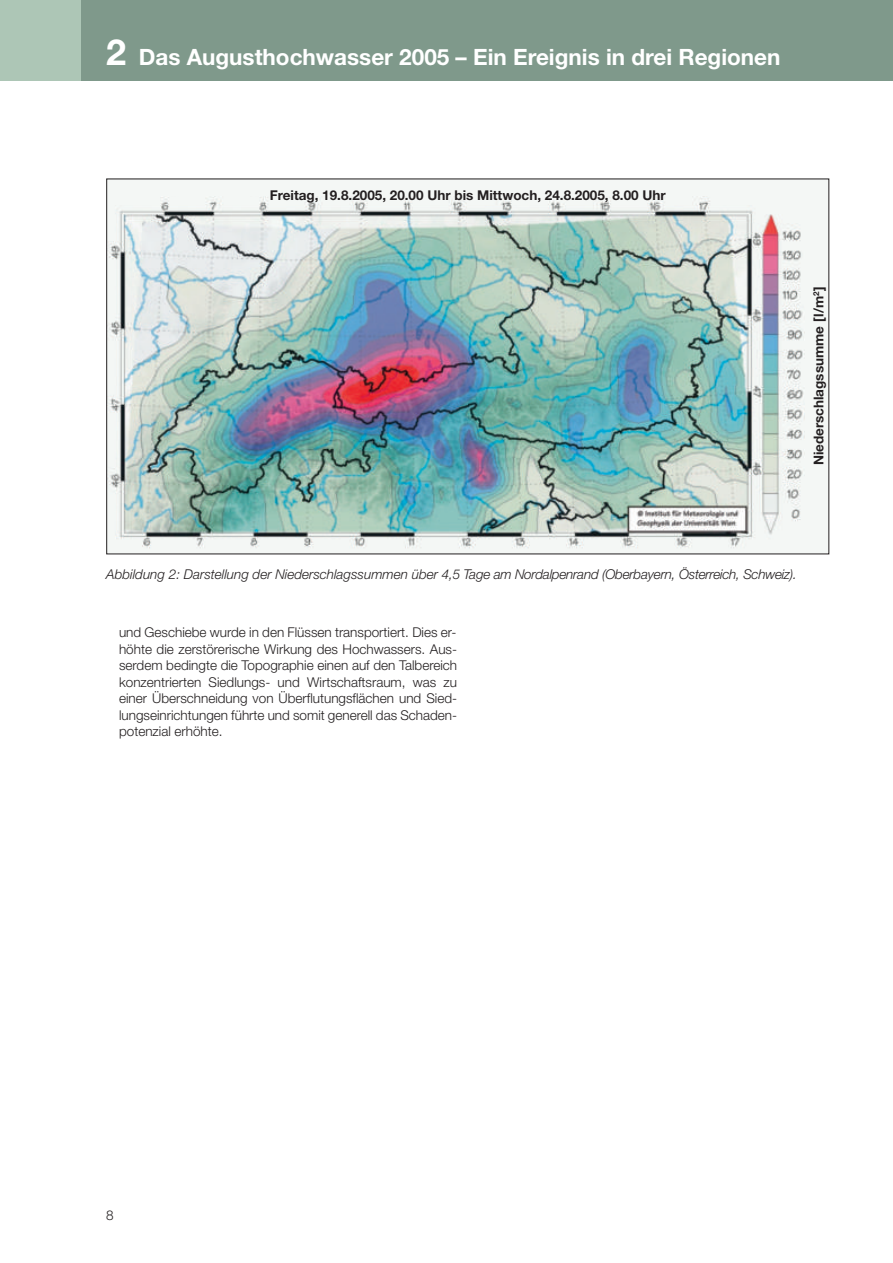
<style>
.page{position:relative;width:893px;height:1263px;background:#fff}
.page>*{position:absolute;margin:0;border:0;box-sizing:border-box;transform-origin:0 0}
.t1{font:700 22.5px "Helvetica Neue";color:#fff}
.t2{font:300 13.5px/16.5px "Helvetica Neue";color:#231f20;text-align:justify}
.t3{font:italic 300 13.5px "Helvetica Neue";color:#231f20}
.t4{font:700 13.5px "Helvetica Neue";color:#231f20}
.s1{font-size:36px}
</style>
<div class="page">
<img style="left:0;top:0;width:893px;height:555px">
<h1 class="t1" style="left:106px;top:43px;width:676px"><span class="s1">2</span> Das Augusthochwasser 2005 – Ein Ereignis in drei Regionen</h1>
<p class="t4" style="left:270px;top:186px;width:397px">Freitag, 19.8.2005, 20.00 Uhr bis Mittwoch, 24.8.2005, 8.00 Uhr</p>
<p class="t4" style="left:810px;top:465px;width:180px;rotate:-90deg">Niederschlagssumme [l/m<sup>2</sup>]</p>
<p class="t3" style="left:106px;top:566px;width:692px">Abbildung 2: Darstellung der Niederschlagssummen über 4,5 Tage am Nordalpenrand (Oberbayern, Österreich, Schweiz).</p>
<p class="t2" style="left:119px;top:624px;width:340px">und Geschiebe wurde in den Flüssen transportiert. Dies er&shy;höhte die zerstörerische Wirkung des Hochwassers. Aus&shy;serdem bedingte die Topographie einen auf den Talbereich konzentrierten Siedlungs- und Wirtschaftsraum, was zu einer Überschneidung von Überflutungsflächen und Sied&shy;lungseinrichtungen führte und somit generell das Schaden&shy;potenzial erhöhte.</p>
<p class="t2" style="left:106px;top:1207px;width:9px">8</p>
</div>
